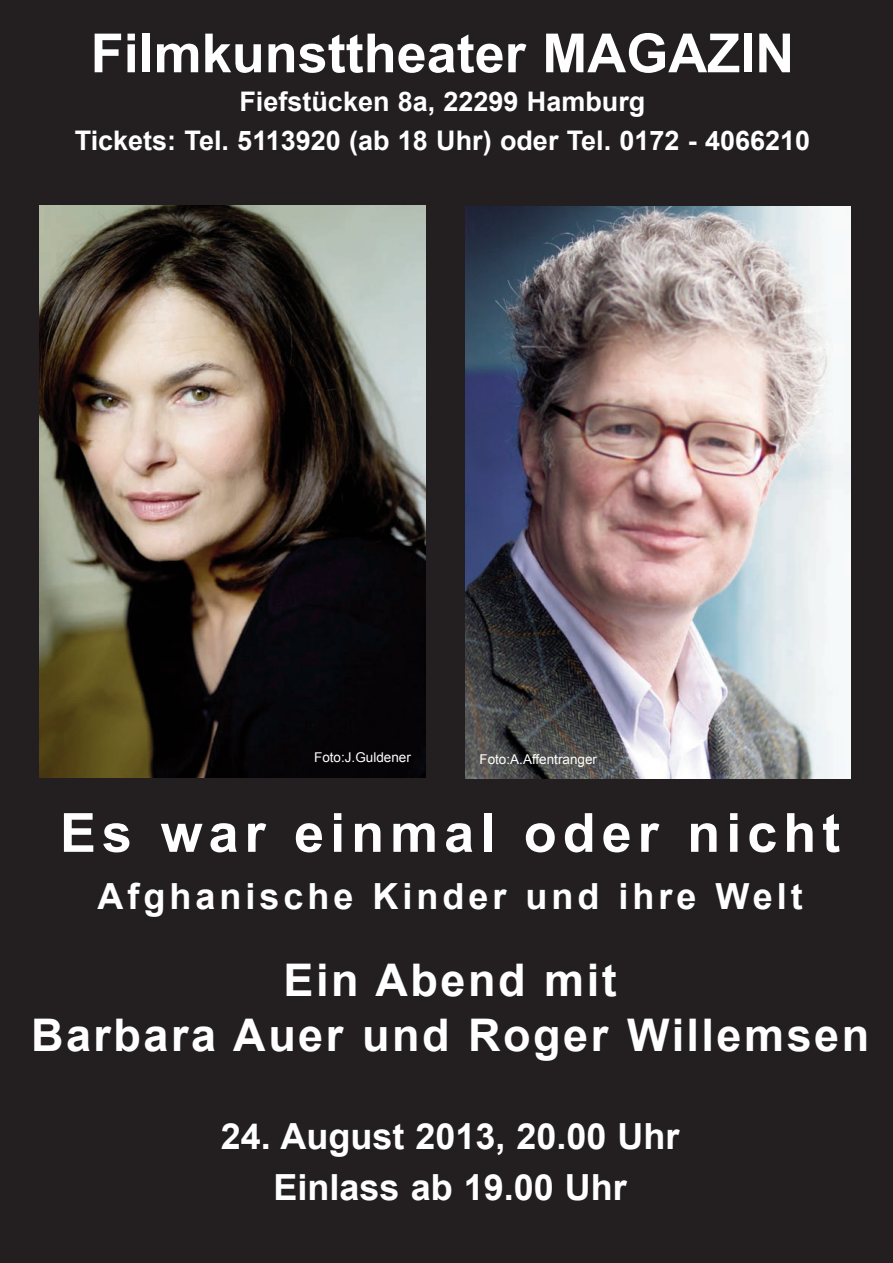
<style>
.page{position:relative;width:893px;height:1263px;background:#231f20}
.page>*{position:absolute;margin:0;border:0;box-sizing:border-box;transform-origin:0 0}
.t1{font:700 54px "Arial";color:#fff}
.t2{font:700 54px "Arial";letter-spacing:.11em;color:#fff}
.t3{font:700 45px/55.5px "Arial";letter-spacing:.055em;color:#fff;text-align:center}
.t4{font:700 36px/51.2px "Arial";color:#fff;text-align:center}
.t5{font:700 36px "Arial";letter-spacing:.11em;color:#fff}
.t6{font:700 27px/39px "Arial";color:#fff;text-align:center}
.t7{font:13.5px "Arial";color:#fff}
</style>
<div class="page">
<img style="left:40px;top:206px;width:385px;height:571px">
<img style="left:465px;top:207px;width:385px;height:571px">
<h1 class="t1" style="left:91px;top:17px;width:705px">Filmkunsttheater MAGAZIN</h1>
<p class="t6" style="left:75px;top:83px;width:737px">Fiefstücken 8a, 22299 Hamburg<br>Tickets: Tel. 5113920 (ab 18 Uhr) oder Tel. 0172 - 4066210</p>
<p class="t7" style="left:314px;top:749px;width:98px">Foto:J.Guldener</p>
<p class="t7" style="left:479px;top:750px;width:119px">Foto:A.Affentranger</p>
<h1 class="t2" style="left:60px;top:797px;width:782px">Es war einmal oder nicht</h1>
<h3 class="t5" style="left:97px;top:872px;width:707px">Afghanische Kinder und ihre Welt</h3>
<h2 class="t3" style="left:31px;top:954px;width:840px">Ein Abend mit<br>Barbara Auer und Roger Willemsen</h2>
<h3 class="t4" style="left:221px;top:1112px;width:460px">24. August 2013, 20.00 Uhr<br>Einlass ab 19.00 Uhr</h3>
</div>
